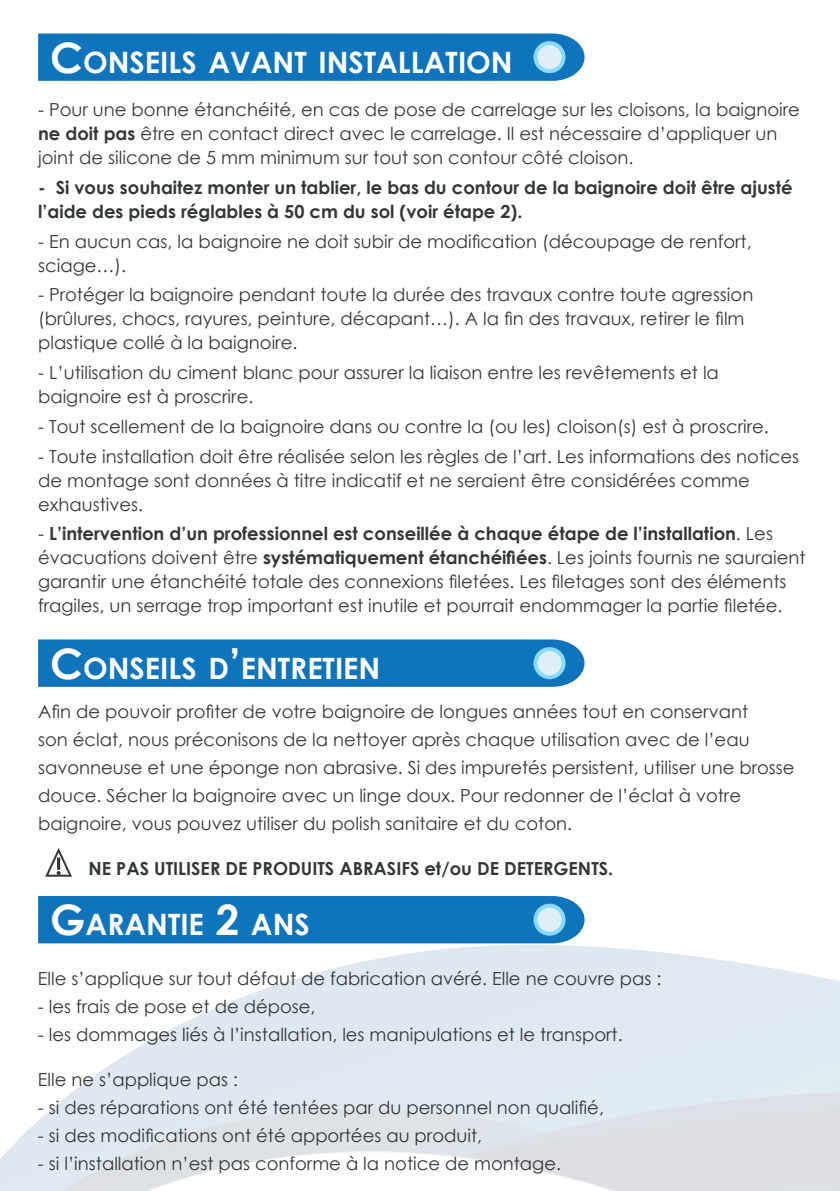
<style>
.page{position:relative;width:840px;height:1191px;background:#fff}
.page>*{position:absolute;margin:0;border:0;box-sizing:border-box;transform-origin:0 0}
.t1{font:700 29.4px "Century Gothic";color:#fff}
.t2{font:18px/24px "Century Gothic";color:#343738}
.t3{font:700 18px/24px "Century Gothic";color:#343738}
.s1{font-size:42px}
.s2{font-weight:700}
</style>
<div class="page">
<svg style="left:53px;top:945px;width:786px;height:163px"></svg>
<svg style="left:0;top:1108px;width:461px;height:83px"></svg>
<svg style="left:461px;top:1091px;width:378px;height:100px;background:#e0e4e9"></svg>
<div style="left:38px;top:639px;width:546px;height:48px;background:#1074bc"></div>
<div style="left:535px;top:649px;width:28px;height:28px;background:#e0eff6;border-radius:50%"></div>
<div style="left:533px;top:647px;width:32px;height:32px;border:4px solid #89daff;border-radius:50%"></div>
<div style="left:38px;top:33px;width:546px;height:48px;background:#1074bc"></div>
<div style="left:535px;top:43px;width:28px;height:28px;background:#e0eff6;border-radius:50%"></div>
<div style="left:533px;top:41px;width:32px;height:32px;border:4px solid #89daff;border-radius:50%"></div>
<svg style="left:45px;top:848px;width:27px;height:29px"></svg>
<div style="left:38px;top:896px;width:546px;height:47px;background:#1074bc"></div>
<div style="left:535px;top:905px;width:28px;height:28px;background:#e0eff6;border-radius:50%"></div>
<div style="left:533px;top:903px;width:32px;height:32px;border:4px solid #89daff;border-radius:50%"></div>
<h1 class="t1" style="left:50px;top:40px;width:463px"><span class="s1">C</span>ONSEILS AVANT INSTALLATION</h1>
<p class="t2" style="left:38px;top:97px;width:762px">- Pour une bonne étanchéité, en cas de pose de carrelage sur les cloisons, la baignoire <span class="s2">ne doit pas</span> être en contact direct avec le carrelage. Il est nécessaire d’appliquer un joint de silicone de 5 mm minimum sur tout son contour côté cloison.</p>
<p class="t3" style="left:38px;top:175px;width:755px">- Si vous souhaitez monter un tablier, le bas du contour de la baignoire doit être ajusté l’aide des pieds réglables à 50 cm du sol (voir étape 2).</p>
<p class="t2" style="left:38px;top:229px;width:714px">- En aucun cas, la baignoire ne doit subir de modification (découpage de renfort, sciage…).</p>
<p class="t2" style="left:38px;top:283px;width:716px">- Protéger la baignoire pendant toute la durée des travaux contre toute agression (brûlures, chocs, rayures, peinture, décapant…). A la fin des travaux, retirer le film plastique collé à la baignoire.</p>
<p class="t2" style="left:38px;top:360px;width:682px">- L’utilisation du ciment blanc pour assurer la liaison entre les revêtements et la baignoire est à proscrire.</p>
<p class="t2" style="left:38px;top:414px;width:731px">- Tout scellement de la baignoire dans ou contre la (ou les) cloison(s) est à proscrire.</p>
<p class="t2" style="left:38px;top:444px;width:762px">- Toute installation doit être réalisée selon les règles de l’art. Les informations des notices de montage sont données à titre indicatif et ne seraient être considérées comme exhaustives.</p>
<p class="t2" style="left:38px;top:521px;width:768px">- <span class="s2">L’intervention d’un professionnel est conseillée à chaque étape de l’installation</span>. Les évacuations doivent être <span class="s2">systématiquement étanchéifiées</span>. Les joints fournis ne sauraient garantir une étanchéité totale des connexions filetées. Les filetages sont des éléments fragiles, un serrage trop important est inutile et pourrait endommager la partie filetée.</p>
<h1 class="t1" style="left:50px;top:646px;width:331px"><span class="s1">C</span>ONSEILS D<span class="s1">’</span>ENTRETIEN</h1>
<p class="t2" style="left:38px;top:697px;width:757px;line-height:28px">Afin de pouvoir profiter de votre baignoire de longues années tout en conservant<br>son éclat, nous préconisons de la nettoyer après chaque utilisation avec de l’eau savonneuse et une éponge non abrasive. Si des impuretés persistent, utiliser une brosse douce. Sécher la baignoire avec un linge doux. Pour redonner de l’éclat à votre baignoire, vous pouvez utiliser du polish sanitaire et du coton.</p>
<p class="t3" style="left:88px;top:856px;width:526px">NE PAS UTILISER DE PRODUITS ABRASIFS et/ou DE DETERGENTS.</p>
<h1 class="t1" style="left:50px;top:902px;width:261px"><span class="s1">G</span>ARANTIE <span class="s1">2</span> ANS</h1>
<p class="t2" style="left:38px;top:966px;width:624px">Elle s’applique sur tout défaut de fabrication avéré. Elle ne couvre pas :</p>
<p class="t2" style="left:38px;top:994px;width:279px">- les frais de pose et de dépose,</p>
<p class="t2" style="left:38px;top:1022px;width:586px">- les dommages liés à l’installation, les manipulations et le transport.</p>
<p class="t2" style="left:38px;top:1067px;width:201px">Elle ne s’applique pas :</p>
<p class="t2" style="left:38px;top:1095px;width:567px">- si des réparations ont été tentées par du personnel non qualifié,</p>
<p class="t2" style="left:38px;top:1123px;width:445px">- si des modifications ont été apportées au produit,</p>
<p class="t2" style="left:38px;top:1151px;width:524px">- si l’installation n’est pas conforme à la notice de montage.</p>
</div>
